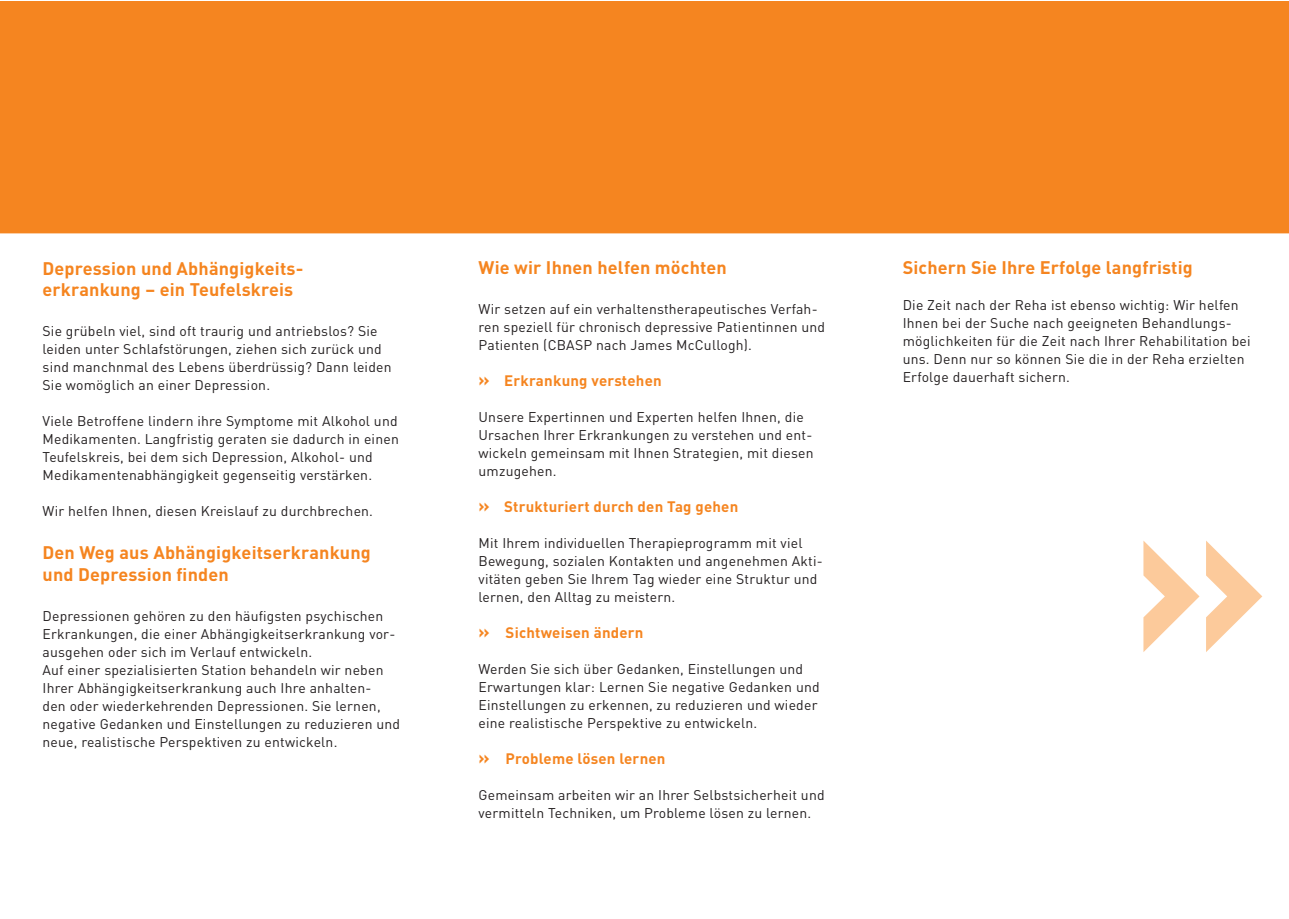
<style>
.page{position:relative;width:1289px;height:919px;background:#fff}
.page>*{position:absolute;margin:0;border:0;box-sizing:border-box;transform-origin:0 0}
.t1{font:700 225px "DIN Pro DR Vp";color:#fcca9b}
.t2{font:700 18px/21.6px "DIN Pro DR Vp";letter-spacing:.01em;color:#f58520}
.t3{font:700 15px "DIN Pro DR Vp";letter-spacing:.015em;color:#f58520}
.t4{font:13.95px/18px "DIN Pro DR Vp";letter-spacing:.015em;color:#231f20}
.s1{font-size:18px}
</style>
<div class="page">
<div style="left:0;top:1px;width:1288px;height:229px;background:#f58520"></div>
<hr style="left:0;top:229px;width:1288px;height:4px;background:#f58520">
<h2 class="t2" style="left:43px;top:257px;width:262px">Depression und Abhängigkeits&shy;erkrankung – ein Teufelskreis</h2>
<p class="t4" style="left:43px;top:321px;width:350px">Sie grübeln viel, sind oft traurig und antriebslos? Sie leiden unter Schlafstörungen, ziehen sich zurück und sind manchnmal des Lebens überdrüssig? Dann leiden Sie womöglich an einer Depression.</p>
<p class="t4" style="left:43px;top:411px;width:358px">Viele Betroffene lindern ihre Symptome mit Alkohol und Medikamenten. Langfristig geraten sie dadurch in einen Teufelskreis, bei dem sich Depression, Alkohol- und Medikamentenabhängigkeit gegenseitig verstärken.</p>
<p class="t4" style="left:43px;top:501px;width:332px">Wir helfen Ihnen, diesen Kreislauf zu durchbrechen.</p>
<h2 class="t2" style="left:43px;top:541px;width:330px">Den Weg aus Abhängigkeitserkrankung und Depression finden</h2>
<p class="t4" style="left:43px;top:606px;width:354px">Depressionen gehören zu den häufigsten psychischen<br>Erkrankungen, die einer Abhängigkeitserkrankung vor&shy;ausgehen oder sich im Verlauf entwickeln.</p>
<p class="t4" style="left:43px;top:660px;width:359px">Auf einer spezialisierten Station behandeln wir neben Ihrer Abhängigkeitserkrankung auch Ihre anhalten-<br>den oder wiederkehrenden Depressionen. Sie lernen, negative Gedanken und Einstellungen zu reduzieren und neue, realistische Perspektiven zu entwickeln.</p>
<h2 class="t2" style="left:478px;top:256px;width:250px">Wie wir Ihnen helfen möchten</h2>
<p class="t4" style="left:478px;top:299px;width:348px">Wir setzen auf ein verhaltenstherapeutisches Verfah&shy;ren speziell für chronisch depressive Patientinnen und<br>Patienten (CBASP nach James McCullogh).</p>
<h3 class="t3" style="left:478px;top:370px;width:185px"><span class="s1">»</span> Erkrankung verstehen</h3>
<p class="t4" style="left:478px;top:407px;width:336px">Unsere Expertinnen und Experten helfen Ihnen, die Ursachen Ihrer Erkrankungen zu verstehen und ent&shy;wickeln gemeinsam mit Ihnen Strategien, mit diesen umzugehen.</p>
<h3 class="t3" style="left:478px;top:496px;width:261px"><span class="s1">»</span> Strukturiert durch den Tag gehen</h3>
<p class="t4" style="left:478px;top:533px;width:346px">Mit Ihrem individuellen Therapieprogramm mit viel Bewegung, sozialen Kontakten und angenehmen Akti&shy;vitäten geben Sie Ihrem Tag wieder eine Struktur und lernen, den Alltag zu meistern.</p>
<h3 class="t3" style="left:478px;top:622px;width:166px"><span class="s1">»</span> Sichtweisen ändern</h3>
<p class="t4" style="left:478px;top:659px;width:342px">Werden Sie sich über Gedanken, Einstellungen und Erwartungen klar: Lernen Sie negative Gedanken und Einstellungen zu erkennen, zu reduzieren und wieder eine realistische Perspektive zu entwickeln.</p>
<h3 class="t3" style="left:478px;top:748px;width:188px"><span class="s1">»</span> Probleme lösen lernen</h3>
<p class="t4" style="left:478px;top:785px;width:347px">Gemeinsam arbeiten wir an Ihrer Selbstsicherheit und vermitteln Techniken, um Probleme lösen zu lernen.</p>
<h2 class="t2" style="left:902px;top:256px;width:292px">Sichern Sie Ihre Erfolge langfristig</h2>
<p class="t4" style="left:902px;top:296px;width:349px">Die Zeit nach der Reha ist ebenso wichtig: Wir helfen Ihnen bei der Suche nach geeigneten Behandlungs&shy;möglichkeiten für die Zeit nach Ihrer Rehabilitation bei uns. Denn nur so können Sie die in der Reha erzielten Erfolge dauerhaft sichern.</p>
<h1 class="t1" style="left:1128px;top:428px;width:143px">»</h1>
</div>
